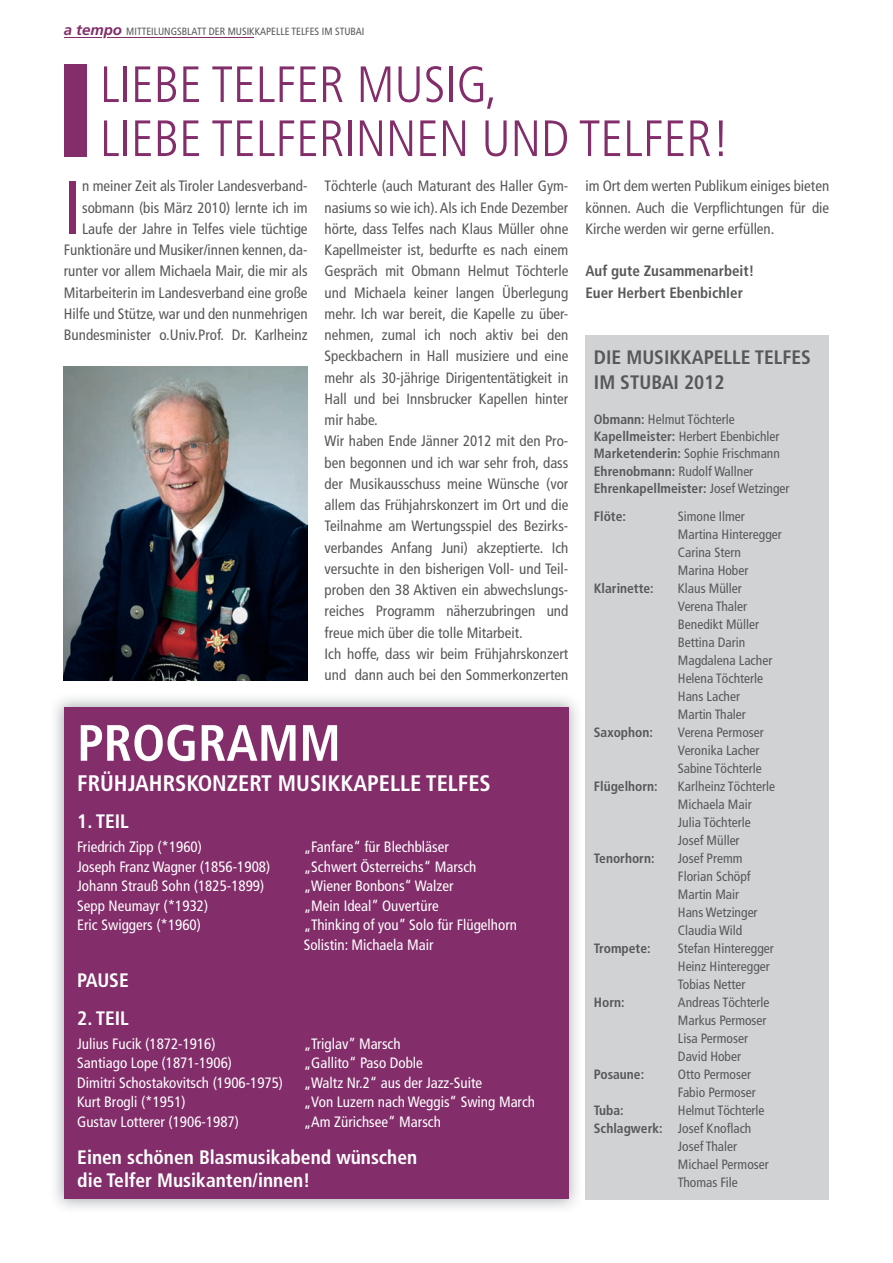
<style>
.page{position:relative;width:893px;height:1263px;background:#fff}
.page>*{position:absolute;margin:0;border:0;box-sizing:border-box;transform-origin:0 0}
.t1{font:condensed 75.9px "Frutiger";color:#832d6a}
.t2{font:300 condensed 51px/54px "Frutiger";color:#832d6a}
.t3{font:700 condensed 51px "Frutiger";color:#fff}
.t4{font:700 condensed 22.5px "Frutiger";color:#fff}
.t5{font:700 condensed 19.5px/22.5px "Frutiger";color:#fff}
.t6{font:700 condensed 19.5px/25.5px "Frutiger";color:#57585a}
.t7{font:condensed 15px/21.3px "Frutiger";color:#57585a;text-align:right}
.t8{font:condensed 15px/19.5px "Frutiger";color:#fff}
.t9{font:700 condensed 15px/21.3px "Frutiger";color:#57585a}
.t10{font:condensed 13.5px/18px "Frutiger";color:#57585a}
.t11{font:700 condensed 13.5px "Frutiger";color:#57585a}
.t12{font:condensed 10.5px "Frutiger";color:#57585a}
.s1{font-weight:700;font-style:italic;font-stretch:normal;font-size:15px;color:#832d6a}
.s2{font-weight:700}
</style>
<div class="page">
<hr style="left:64px;top:37px;width:38px;height:1px;background:#832d6a">
<hr style="left:107px;top:37px;width:147px;height:1px;background:#832d6a">
<div style="left:585px;top:335px;width:244px;height:864px;background:#d1d2d4"></div>
<img style="left:55px;top:698px;width:522px;height:510px">
<div style="left:64px;top:707px;width:504px;height:492px;background:#832d6a"></div>
<img style="left:64px;top:367px;width:244px;height:313px">
<div style="left:64px;top:65px;width:22px;height:92px;background:#832d6a"></div>
<p class="t12" style="left:64px;top:25px;width:302px"><span class="s1">a tempo</span> MITTEILUNGSBLATT DER MUSIKKAPELLE TELFES IM STUBAI</p>
<h2 class="t2" style="left:100px;top:58px;width:631px">LIEBE TELFER MUSIG,<br>LIEBE TELFERINNEN UND TELFER!</h2>
<p class="t7" style="left:585px;top:176px;width:245px;text-align:justify">im Ort dem werten Publikum einiges bieten können. Auch die Verpflichtungen für die Kirche werden wir gerne erfüllen.</p>
<p class="t9" style="left:585px;top:261px;width:170px">Auf gute Zusammenarbeit!<br>Euer Herbert Ebenbichler</p>
<p class="t7" style="left:64px;top:176px;width:245px">n meiner Zeit als Tiroler Landesverband&shy;sobmann (bis März 2010) lernte ich im Laufe der Jahre in Telfes viele tüchtige Funktionäre und Musiker/innen kennen, da&shy;runter vor allem Michaela Mair, die mir als Mitarbeiterin im Landesverband eine große Hilfe und Stütze, war und den nunmehrigen Bundesminister o.Univ.Prof. Dr. Karlheinz</p>
<p class="t7" style="left:325px;top:176px;width:245px;text-align:left">Töchterle (auch Maturant des Haller Gym&shy;nasiums so wie ich). Als ich Ende Dezember hörte, dass Telfes nach Klaus Müller ohne Kapellmeister ist, bedurfte es nach einem Gespräch mit Obmann Helmut Töchterle und Michaela keiner langen Überlegung mehr. Ich war bereit, die Kapelle zu über&shy;nehmen, zumal ich noch aktiv bei den Speckbachern in Hall musiziere und eine mehr als 30-jährige Dirigententätigkeit in Hall und bei Innsbrucker Kapellen hinter mir habe.<br>Wir haben Ende Jänner 2012 mit den Pro&shy;ben begonnen und ich war sehr froh, dass der Musikausschuss meine Wünsche (vor allem das Frühjahrskonzert im Ort und die Teilnahme am Wertungsspiel des Bezirks&shy;verbandes Anfang Juni) akzeptierte. Ich versuchte in den bisherigen Voll- und Teil&shy;proben den 38 Aktiven ein abwechslungs&shy;reiches Programm näherzubringen und freue mich über die tolle Mitarbeit.<br>Ich hoffe, dass wir beim Frühjahrskonzert und dann auch bei den Sommerkonzerten</p>
<h1 class="t1" style="left:64px;top:163px;width:20px">I</h1>
<h3 class="t6" style="left:594px;top:344px;width:219px">DIE MUSIKKAPELLE TELFES<br>IM STUBAI 2012</h3>
<p class="t10" style="left:594px;top:411px;width:197px;line-height:17.2px"><span class="s2">Obmann:</span> Helmut Töchterle <span class="s2">Kapellmeister:</span> Herbert Ebenbichler <span class="s2">Marketenderin:</span> Sophie Frischmann <span class="s2">Ehrenobmann:</span> Rudolf Wallner <span class="s2">Ehrenkapellmeister:</span> Josef Wetzinger</p>
<p class="t11" style="left:594px;top:509px;width:34px">Flöte:</p>
<p class="t10" style="left:678px;top:508px;width:105px">Simone Ilmer<br>Martina Hinteregger<br>Carina Stern<br>Marina Hober</p>
<p class="t11" style="left:594px;top:581px;width:61px">Klarinette:</p>
<p class="t10" style="left:678px;top:580px;width:96px">Klaus Müller<br>Verena Thaler<br>Benedikt Müller<br>Bettina Darin<br>Magdalena Lacher<br>Helena Töchterle<br>Hans Lacher<br>Martin Thaler</p>
<p class="t11" style="left:594px;top:725px;width:61px">Saxophon:</p>
<p class="t10" style="left:678px;top:724px;width:87px">Verena Permoser<br>Veronika Lacher<br>Sabine Töchterle</p>
<p class="t11" style="left:594px;top:779px;width:65px">Flügelhorn:</p>
<p class="t10" style="left:678px;top:778px;width:99px">Karlheinz Töchterle<br>Michaela Mair<br>Julia Töchterle<br>Josef Müller</p>
<p class="t11" style="left:594px;top:851px;width:62px">Tenorhorn:</p>
<p class="t10" style="left:678px;top:850px;width:81px">Josef Premm<br>Florian Schöpf<br>Martin Mair<br>Hans Wetzinger<br>Claudia Wild</p>
<p class="t11" style="left:594px;top:941px;width:58px">Trompete:</p>
<p class="t10" style="left:678px;top:940px;width:97px">Stefan Hinteregger<br>Heinz Hinteregger<br>Tobias Netter</p>
<p class="t11" style="left:594px;top:995px;width:32px">Horn:</p>
<p class="t10" style="left:678px;top:994px;width:93px">Andreas Töchterle<br>Markus Permoser<br>Lisa Permoser<br>David Hober</p>
<p class="t11" style="left:594px;top:1066px;width:52px">Posaune:</p>
<p class="t10" style="left:678px;top:1066px;width:79px">Otto Permoser<br>Fabio Permoser</p>
<p class="t11" style="left:594px;top:1102px;width:31px">Tuba:</p>
<p class="t10" style="left:678px;top:1102px;width:88px">Helmut Töchterle</p>
<p class="t10" style="left:594px;top:1120px;width:159px"><span class="s2">Schlagwerk:</span> Josef Knoflach</p>
<p class="t10" style="left:678px;top:1138px;width:61px">Josef Thaler</p>
<p class="t10" style="left:678px;top:1156px;width:92px">Michael Permoser</p>
<p class="t10" style="left:678px;top:1174px;width:61px">Thomas File</p>
<h2 class="t3" style="left:77px;top:713px;width:265px">PROGRAMM</h2>
<h3 class="t4" style="left:77px;top:770px;width:415px">FRÜHJAHRSKONZERT MUSIKKAPELLE TELFES</h3>
<h3 class="t5" style="left:77px;top:810px;width:53px">1. TEIL</h3>
<p class="t8" style="left:77px;top:837px;width:126px">Friedrich Zipp (*1960)</p>
<p class="t8" style="left:304px;top:837px;width:147px">„Fanfare“ für Blechbläser</p>
<p class="t8" style="left:77px;top:857px;width:195px">Joseph Franz Wagner (1856-1908)</p>
<p class="t8" style="left:304px;top:857px;width:174px">„Schwert Österreichs“ Marsch</p>
<p class="t8" style="left:77px;top:876px;width:189px">Johann Strauß Sohn (1825-1899)</p>
<p class="t8" style="left:304px;top:876px;width:151px">„Wiener Bonbons“ Walzer</p>
<p class="t8" style="left:77px;top:896px;width:132px">Sepp Neumayr (*1932)</p>
<p class="t8" style="left:304px;top:896px;width:136px">„Mein Ideal” Ouvertüre</p>
<p class="t8" style="left:77px;top:915px;width:125px">Eric Swiggers (*1960)</p>
<p class="t8" style="left:304px;top:915px;width:215px">„Thinking of you” Solo für Flügelhorn<br>Solistin: Michaela Mair</p>
<h3 class="t5" style="left:77px;top:969px;width:53px">PAUSE</h3>
<h3 class="t5" style="left:77px;top:1007px;width:53px">2. TEIL</h3>
<p class="t8" style="left:77px;top:1034px;width:140px">Julius Fucik (1872-1916)</p>
<p class="t8" style="left:304px;top:1034px;width:98px">„Triglav” Marsch</p>
<p class="t8" style="left:77px;top:1053px;width:156px">Santiago Lope (1871-1906)</p>
<p class="t8" style="left:304px;top:1053px;width:121px">„Gallito“ Paso Doble</p>
<p class="t8" style="left:77px;top:1073px;width:207px">Dimitri Schostakovitsch (1906-1975)</p>
<p class="t8" style="left:304px;top:1073px;width:180px">„Waltz Nr.2“ aus der Jazz-Suite</p>
<p class="t8" style="left:77px;top:1092px;width:110px">Kurt Brogli (*1951)</p>
<p class="t8" style="left:304px;top:1092px;width:233px">„Von Luzern nach Weggis“ Swing March</p>
<p class="t8" style="left:77px;top:1112px;width:163px">Gustav Lotterer (1906-1987)</p>
<p class="t8" style="left:304px;top:1112px;width:139px">„Am Zürichsee“ Marsch</p>
<h3 class="t5" style="left:77px;top:1146px;width:341px">Einen schönen Blasmusikabend wünschen die Telfer Musikanten/innen!</h3>
</div>
